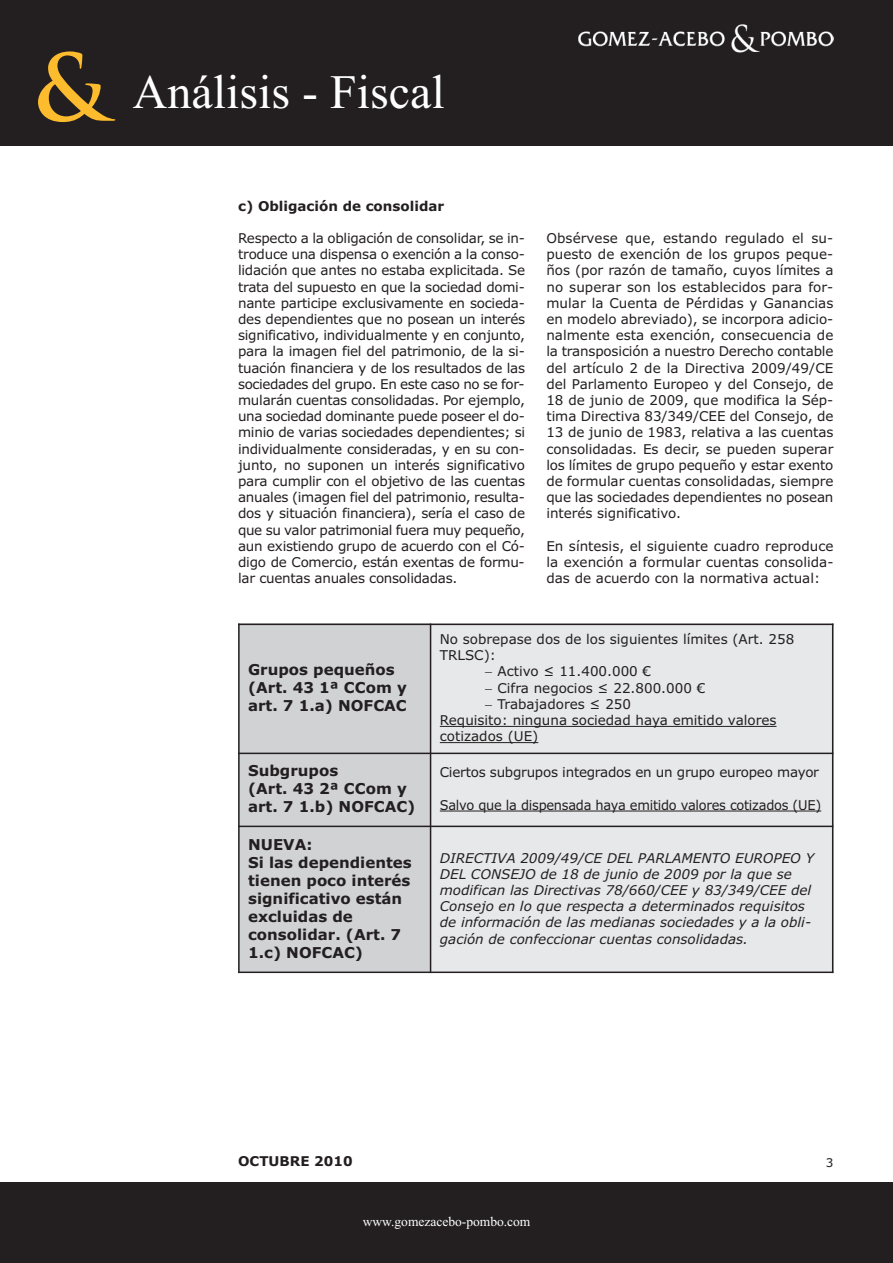
<style>
.page{position:relative;width:893px;height:1263px;background:#fff}
.page>*{position:absolute;margin:0;border:0;box-sizing:border-box;transform-origin:0 0}
.t1{font:48px "Times New Roman";color:#fff}
.t2{font:700 15px/18px "Verdana";color:#231f20}
.t3{font:13.5px/16.2px "Verdana";letter-spacing:-.005em;color:#231f20;text-align:justify}
.t4{font:italic 13.5px/16.2px "Verdana";color:#231f20}
.t5{font:13.5px "Verdana";letter-spacing:-.005em;color:#231f20;scale:.96 1}
.t6{font:700 13.5px "Verdana";color:#231f20}
.t7{font:13.5px "Times New Roman";color:#fff}
.t8{font:12px "Verdana";color:#231f20}
.s1{font-family:"Trajan Pro";font-weight:700;font-size:90px;color:#fdbb2e}
</style>
<div class="page">
<div style="left:0;top:0;width:893px;height:146px;background:#231f20"></div>
<img style="left:578px;top:24px;width:255px;height:29px">
<div style="left:0;top:1183px;width:893px;height:80px;background:#231f20"></div>
<div style="left:238px;top:624px;width:193px;height:129px;background:#d1d2d4"></div>
<div style="left:431px;top:624px;width:402px;height:129px;background:#e7e8e9"></div>
<hr style="left:440px;top:726px;width:336px;height:1px;background:#231f20">
<hr style="left:440px;top:742px;width:98px;height:1px;background:#231f20">
<div style="left:238px;top:753px;width:193px;height:73px;background:#d1d2d4"></div>
<div style="left:431px;top:753px;width:402px;height:73px;background:#e7e8e9"></div>
<hr style="left:440px;top:811px;width:381px;height:1px;background:#231f20">
<div style="left:238px;top:826px;width:193px;height:147px;background:#d1d2d4"></div>
<div style="left:431px;top:826px;width:402px;height:147px;background:#e7e8e9"></div>
<hr style="left:238px;top:624px;width:2px;height:349px;background:#231f20">
<hr style="left:430px;top:624px;width:1px;height:349px;background:#231f20">
<hr style="left:832px;top:624px;width:1px;height:349px;background:#231f20">
<hr style="left:238px;top:624px;width:595px;height:1px;background:#231f20">
<hr style="left:238px;top:753px;width:595px;height:1px;background:#231f20">
<hr style="left:238px;top:826px;width:595px;height:1px;background:#231f20">
<hr style="left:238px;top:971px;width:595px;height:2px;background:#231f20">
<h1 class="t1" style="left:33px;top:64px;width:413px"><span class="s1">&amp;</span> Análisis - Fiscal</h1>
<p class="t6" style="left:238px;top:198px;width:208px">c) Obligación de consolidar</p>
<p class="t3" style="left:238px;top:230px;width:289px">Respecto a la obligación de consolidar, se in&shy;troduce una dispensa o exención a la conso&shy;lidación que antes no estaba explicitada. Se trata del supuesto en que la sociedad domi&shy;nante participe exclusivamente en socieda&shy;des dependientes que no posean un interés significativo, individualmente y en conjunto, para la imagen fiel del patrimonio, de la si&shy;tuación financiera y de los resultados de las sociedades del grupo. En este caso no se for&shy;mularán cuentas consolidadas. Por ejemplo, una sociedad dominante puede poseer el do&shy;minio de varias sociedades dependientes; si individualmente consideradas, y en su con&shy;junto, no suponen un interés significativo para cumplir con el objetivo de las cuentas anuales (imagen fiel del patrimonio, resulta&shy;dos y situación financiera), sería el caso de que su valor patrimonial fuera muy pequeño, aun existiendo grupo de acuerdo con el Có&shy;digo de Comercio, están exentas de formu&shy;lar cuentas anuales consolidadas.</p>
<p class="t3" style="left:546px;top:230px;width:289px">Obsérvese que, estando regulado el su&shy;puesto de exención de los grupos peque&shy;ños (por razón de tamaño, cuyos límites a no superar son los establecidos para for&shy;mular la Cuenta de Pérdidas y Ganancias en modelo abreviado), se incorpora adicio&shy;nalmente esta exención, consecuencia de la transposición a nuestro Derecho contable del artículo 2 de la Directiva 2009/49/CE del Parlamento Europeo y del Consejo, de 18 de junio de 2009, que modifica la Sép&shy;tima Directiva 83/349/CEE del Consejo, de 13 de junio de 1983, relativa a las cuentas consolidadas. Es decir, se pueden superar los límites de grupo pequeño y estar exento de formular cuentas consolidadas, siempre que las sociedades dependientes no posean interés significativo.</p>
<p class="t3" style="left:546px;top:538px;width:289px">En síntesis, el siguiente cuadro reproduce la exención a formular cuentas consolida&shy;das de acuerdo con la normativa actual:</p>
<p class="t2" style="left:248px;top:661px;width:160px">Grupos pequeños (Art. 43 1ª CCom y art. 7 1.a) NOFCAC</p>
<p class="t3" style="left:440px;top:631px;width:356px">No sobrepase dos de los siguientes límites (Art. 258</p>
<p class="t3" style="left:440px;top:647px;width:58px">TRLSC):</p>
<p class="t3" style="left:485px;top:663px;width:167px">− Activo ≤ 11.400.000 €</p>
<p class="t3" style="left:485px;top:680px;width:221px">− Cifra negocios ≤ 22.800.000 €</p>
<p class="t3" style="left:485px;top:696px;width:147px">− Trabajadores ≤ 250</p>
<p class="t3" style="left:440px;top:712px;width:338px">Requisito: ninguna sociedad haya emitido valores</p>
<p class="t3" style="left:440px;top:729px;width:100px">cotizados (UE)</p>
<p class="t2" style="left:248px;top:762px;width:169px">Subgrupos<br>(Art. 43 2ª CCom y art. 7 1.b) NOFCAC)</p>
<p class="t3" style="left:440px;top:765px;width:381px">Ciertos subgrupos integrados en un grupo europeo mayor</p>
<p class="t5" style="left:440px;top:797px;width:399px">Salvo que la dispensada haya emitido valores cotizados (UE)</p>
<p class="t2" style="left:248px;top:835px;width:165px">NUEVA:<br>Si las dependientes tienen poco interés significativo están excluidas de consolidar. (Art. 7<br>1.c) NOFCAC)</p>
<p class="t4" style="left:440px;top:850px;width:376px">DIRECTIVA 2009/49/CE DEL PARLAMENTO EUROPEO Y DEL CONSEJO de 18 de junio de 2009 por la que se modifican las Directivas 78/660/CEE y 83/349/CEE del Consejo en lo que respecta a determinados requisitos de información de las medianas sociedades y a la obli&shy;gación de confeccionar cuentas consolidadas.</p>
<p class="t6" style="left:238px;top:1154px;width:116px">OCTUBRE 2010</p>
<p class="t8" style="left:826px;top:1155px;width:9px">3</p>
<p class="t7" style="left:363px;top:1213px;width:169px">www.gomezacebo-pombo.com</p>
</div>
